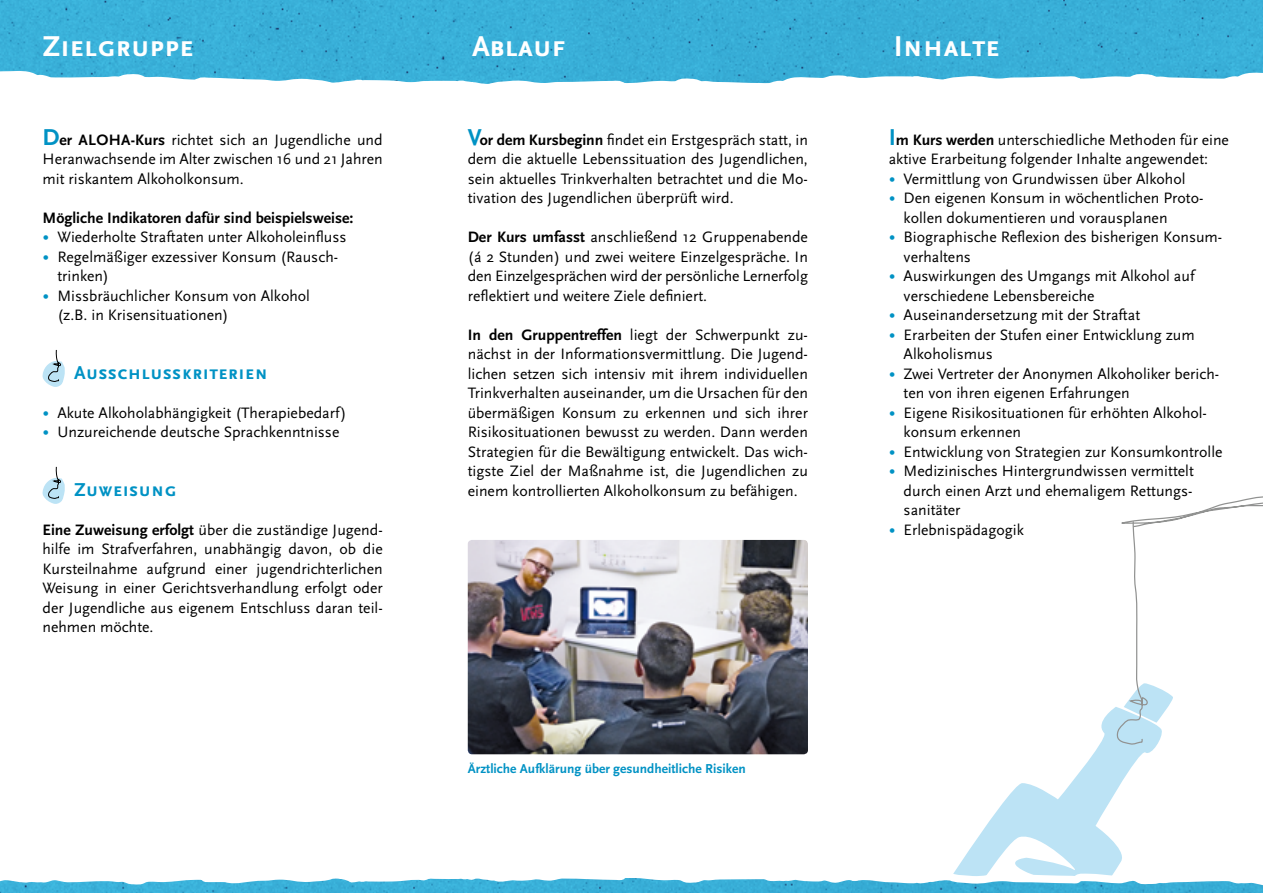
<style>
.page{position:relative;width:1263px;height:893px;background:#fff}
.page>*{position:absolute;margin:0;border:0;box-sizing:border-box;transform-origin:0 0}
.t1{font:700 30px "Scala Sans Caps";color:#fff}
.t2{font:700 19.5px "Scala Sans Caps";letter-spacing:.02em;color:#0092c4}
.t3{font:15.75px/19.5px "Scala Sans";color:#000}
.t4{font:700 15.75px "Scala Sans";color:#000}
.t5{font:700 13.5px "Scala Sans";color:#0092c4}
.s1{font-family:"Scala Sans Caps";font-weight:700;font-size:24px;color:#0092c4}
.s2{font-weight:700}
.s3{font-size:19.5px;color:#0092c4}
</style>
<div class="page">
<svg style="left:982px;top:711px;width:144px;height:120px"></svg>
<svg style="left:1111px;top:496px;width:152px;height:279px"></svg>
<div style="left:0;top:0;width:850px;height:57px;background:#39afd8"></div>
<div style="left:850px;top:0;width:413px;height:57px;background:#38aed7"></div>
<svg style="left:0;top:57px;width:1263px;height:27px"></svg>
<img style="left:468px;top:540px;width:340px;height:214px">
<svg style="left:0;top:831px;width:1263px;height:62px"></svg>
<svg style="left:42px;top:349px;width:23px;height:38px"></svg>
<svg style="left:42px;top:466px;width:23px;height:38px"></svg>
<h1 class="t1" style="left:43px;top:30px;width:153px">Zielgruppe</h1>
<h1 class="t1" style="left:472px;top:30px;width:95px">Ablauf</h1>
<h1 class="t1" style="left:894px;top:30px;width:107px">Inhalte</h1>
<p class="t3" style="left:43px;top:130px;width:342px;text-align:justify"><span class="s1">D</span><span class="s2">er ALOHA-Kurs</span> richtet sich an Jugendliche und Heranwachsende im Alter zwischen 16 und 21 Jahren mit riskantem Alkoholkonsum.</p>
<p class="t4" style="left:43px;top:209px;width:312px">Mögliche Indikatoren dafür sind beispielsweise:</p>
<p class="t3" style="left:43px;top:227px;width:305px"><span class="s3">•</span> Wiederholte Straftaten unter Alkoholeinfluss</p>
<p class="t3" style="left:57px;top:247px;width:282px;text-indent:-15px"><span class="s3">•</span> Regelmäßiger exzessiver Konsum (Rausch&shy;trinken)</p>
<p class="t3" style="left:57px;top:286px;width:254px;text-indent:-15px"><span class="s3">•</span> Missbräuchlicher Konsum von Alkohol (z.B. in Krisensituationen)</p>
<p class="t2" style="left:74px;top:361px;width:195px">Ausschlusskriterien</p>
<p class="t3" style="left:43px;top:403px;width:306px"><span class="s3">•</span> Akute Alkoholabhängigkeit (Therapiebedarf)</p>
<p class="t3" style="left:43px;top:422px;width:298px"><span class="s3">•</span> Unzureichende deutsche Sprachkenntnisse</p>
<p class="t2" style="left:74px;top:478px;width:104px">Zuweisung</p>
<p class="t3" style="left:43px;top:520px;width:342px;text-align:justify"><span class="s2">Eine Zuweisung erfolgt</span> über die zuständige Jugend&shy;hilfe im Strafverfahren, unabhängig davon, ob die Kursteilnahme aufgrund einer jugendrichterlichen Weisung in einer Gerichtsverhandlung erfolgt oder der Jugendliche aus eigenem Entschluss daran teil&shy;nehmen möchte.</p>
<p class="t3" style="left:468px;top:130px;width:342px;text-align:justify"><span class="s1">V</span><span class="s2">or dem Kursbeginn</span> findet ein Erstgespräch statt, in dem die aktuelle Lebenssituation des Jugendlichen, sein aktuelles Trinkverhalten betrachtet und die Mo&shy;tivation des Jugendlichen überprüft wird.</p>
<p class="t3" style="left:468px;top:227px;width:342px;text-align:justify"><span class="s2">Der Kurs umfasst</span> anschließend 12 Gruppenabende (á 2 Stunden) und zwei weitere Einzelgespräche. In den Einzelgesprächen wird der persönliche Lernerfolg reflektiert und weitere Ziele definiert.</p>
<p class="t3" style="left:468px;top:325px;width:342px;text-align:justify"><span class="s2">In den Gruppentreffen</span> liegt der Schwerpunkt zu&shy;nächst in der Informationsvermittlung. Die Jugend&shy;lichen setzen sich intensiv mit ihrem individuellen Trinkverhalten auseinander, um die Ursachen für den übermäßigen Konsum zu erkennen und sich ihrer Risikosituationen bewusst zu werden. Dann werden Strategien für die Bewältigung entwickelt. Das wich&shy;tigste Ziel der Maßnahme ist, die Jugendlichen zu einem kontrollierten Alkoholkonsum zu befähigen.</p>
<p class="t3" style="left:889px;top:130px;width:342px"><span class="s1">I</span><span class="s2">m Kurs werden</span> unterschiedliche Methoden für eine aktive Erarbeitung folgender Inhalte angewendet:</p>
<p class="t3" style="left:889px;top:169px;width:298px"><span class="s3">•</span> Vermittlung von Grundwissen über Alkohol</p>
<p class="t3" style="left:904px;top:188px;width:301px;text-indent:-15px"><span class="s3">•</span> Den eigenen Konsum in wöchentlichen Proto&shy;kollen dokumentieren und vorausplanen</p>
<p class="t3" style="left:904px;top:227px;width:320px;text-indent:-15px"><span class="s3">•</span> Biographische Reflexion des bisherigen Konsum&shy;verhaltens</p>
<p class="t3" style="left:904px;top:266px;width:292px;text-indent:-15px"><span class="s3">•</span> Auswirkungen des Umgangs mit Alkohol auf verschiedene Lebensbereiche</p>
<p class="t3" style="left:889px;top:305px;width:253px"><span class="s3">•</span> Auseinandersetzung mit der Straftat</p>
<p class="t3" style="left:904px;top:325px;width:293px;text-indent:-15px"><span class="s3">•</span> Erarbeiten der Stufen einer Entwicklung zum<br>Alkoholismus</p>
<p class="t3" style="left:904px;top:364px;width:317px;text-indent:-15px"><span class="s3">•</span> Zwei Vertreter der Anonymen Alkoholiker berich&shy;ten von ihren eigenen Erfahrungen</p>
<p class="t3" style="left:904px;top:403px;width:305px;text-indent:-15px"><span class="s3">•</span> Eigene Risikosituationen für erhöhten Alkohol&shy;konsum erkennen</p>
<p class="t3" style="left:889px;top:442px;width:335px"><span class="s3">•</span> Entwicklung von Strategien zur Konsumkontrolle</p>
<p class="t3" style="left:904px;top:461px;width:292px;text-align:justify;text-indent:-15px"><span class="s3">•</span> Medizinisches Hintergrundwissen vermittelt durch einen Arzt und ehemaligem Rettungs&shy;sanitäter</p>
<p class="t3" style="left:889px;top:520px;width:137px"><span class="s3">•</span> Erlebnispädagogik</p>
<p class="t5" style="left:468px;top:762px;width:279px">Ärztliche Aufklärung über gesundheitliche Risiken</p>
</div>
